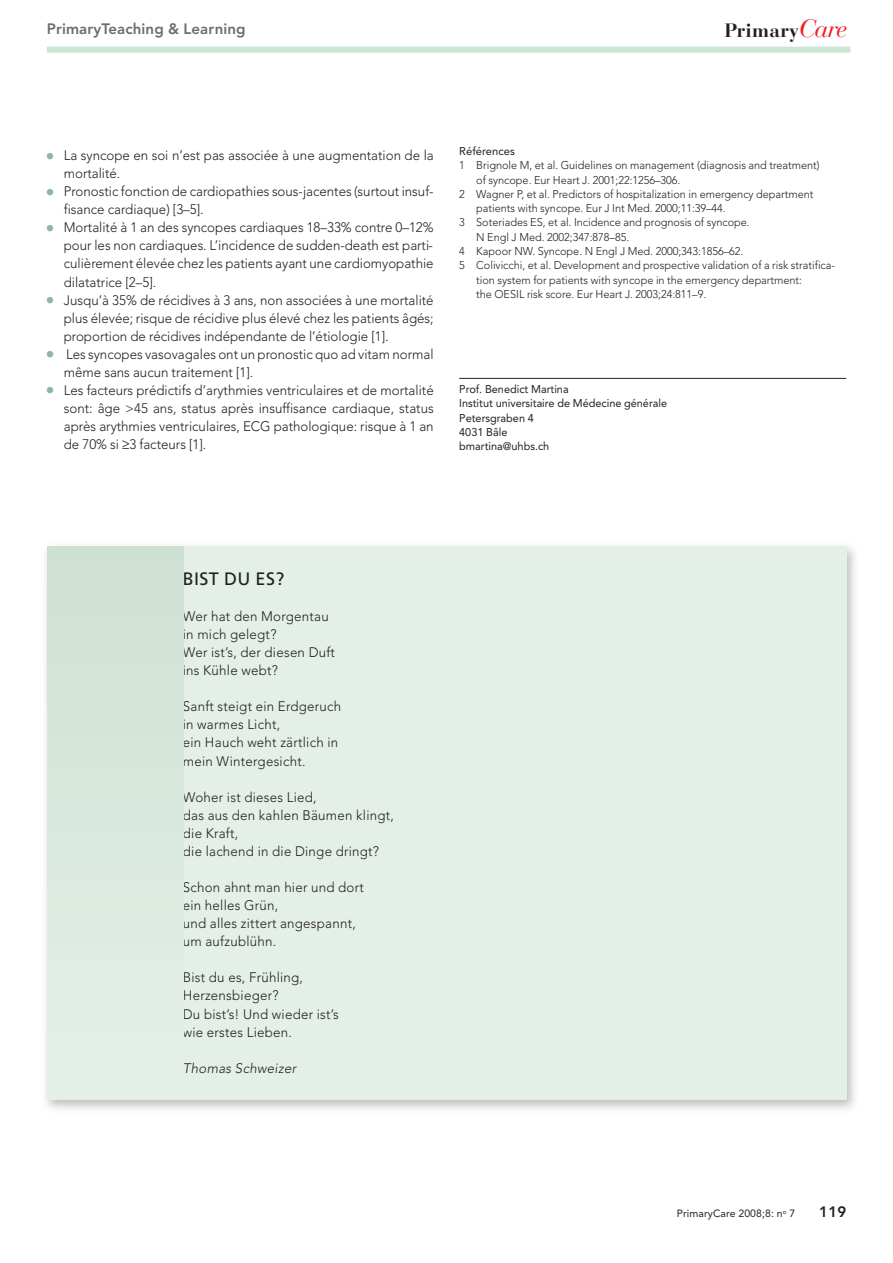
<style>
.page{position:relative;width:893px;height:1263px;background:#fff}
.page>*{position:absolute;margin:0;border:0;box-sizing:border-box;transform-origin:0 0}
.t1{font:700 19.2px "Bauer Bodoni";letter-spacing:.01em;color:#231f20}
.t2{font:18px "Frutiger";letter-spacing:.02em;color:#231f20}
.t3{font:800 15px "Avenir";letter-spacing:.01em;color:#6c6d70}
.t4{font:800 15px "Avenir";color:#231f20}
.t5{font:300 13.65px/18.1px "Avenir";color:#231f20}
.t6{font:300 13.65px/18.1px "Avenir";letter-spacing:.02em;color:#231f20}
.t7{font:300 11.25px "Avenir";color:#231f20}
.t8{font:11.25px/14.2px "Avenir";color:#231f20}
.t9{font:10.5px "Avenir";letter-spacing:.01em;color:#231f20}
.s1{font-weight:400;font-style:italic;font-size:25.2px;color:#ee1d23}
.s2{font-family:"European Pi One";font-weight:400;font-size:8.25px;color:#8eb89d}
</style>
<div class="page">
<hr style="left:459px;top:378px;width:387px;height:1px;background:#231f20">
<div style="left:47px;top:47px;width:803px;height:6px;background:#cbe6d3"></div>
<img style="left:46px;top:546px;width:809px;height:564px">
<div style="left:47px;top:546px;width:799px;height:554px;background:#e4efe8"></div>
<div style="left:47px;top:546px;width:136px;height:554px;background:#d9e8de"></div>
<p class="t3" style="left:47px;top:23px;width:200px">PrimaryTeaching &amp; Learning</p>
<h1 class="t1" style="left:725px;top:19px;width:124px">Primary<span class="s1">Care</span></h1>
<p class="t5" style="left:64px;top:147px;width:371px;text-indent:-17px"><span class="s2">-</span> La syncope en soi n’est pas associée à une augmentation de la mortalité.</p>
<p class="t5" style="left:64px;top:184px;width:371px;text-indent:-17px"><span class="s2">-</span> Pronostic fonction de cardiopathies sous-jacentes (surtout insuf&shy;fisance cardiaque) [3–5].</p>
<p class="t5" style="left:64px;top:220px;width:371px;text-align:justify;text-indent:-17px"><span class="s2">-</span> Mortalité à 1 an des syncopes cardiaques 18–33% contre 0–12% pour les non cardiaques. L’incidence de sudden-death est parti&shy;culièrement élevée chez les patients ayant une cardiomyopathie dilatatrice [2–5].</p>
<p class="t5" style="left:64px;top:292px;width:371px;text-align:justify;text-indent:-17px"><span class="s2">-</span> Jusqu’à 35% de récidives à 3 ans, non associées à une mortalité plus élevée; risque de récidive plus élevé chez les patients âgés; proportion de récidives indépendante de l’étiologie [1].</p>
<p class="t5" style="left:64px;top:346px;width:371px;text-indent:-17px"><span class="s2">-</span> Les syncopes vasovagales ont un pronostic quo ad vitam normal même sans aucun traitement [1].</p>
<p class="t5" style="left:64px;top:382px;width:371px;text-align:justify;text-indent:-17px"><span class="s2">-</span> Les facteurs prédictifs d’arythmies ventriculaires et de mortalité sont: âge &gt;45 ans, status après insuffisance cardiaque, status après arythmies ventriculaires, ECG pathologique: risque à 1 an de 70% si ≥3 facteurs [1].</p>
<p class="t8" style="left:459px;top:145px;width:57px">Références</p>
<p class="t7" style="left:459px;top:161px;width:362px">1 Brignole M, et al. Guidelines on management (diagnosis and treatment)</p>
<p class="t7" style="left:476px;top:175px;width:206px">of syncope. Eur Heart J. 2001;22:1256–306.</p>
<p class="t7" style="left:459px;top:189px;width:356px">2 Wagner P, et al. Predictors of hospitalization in emergency department</p>
<p class="t7" style="left:476px;top:204px;width:251px">patients with syncope. Eur J Int Med. 2000;11:39–44.</p>
<p class="t7" style="left:459px;top:218px;width:292px">3 Soteriades ES, et al. Incidence and prognosis of syncope.</p>
<p class="t7" style="left:476px;top:232px;width:154px">N Engl J Med. 2002;347:878–85.</p>
<p class="t7" style="left:459px;top:246px;width:286px">4 Kapoor NW. Syncope. N Engl J Med. 2000;343:1856–62.</p>
<p class="t7" style="left:459px;top:261px;width:377px">5 Colivicchi, et al. Development and prospective validation of a risk stratifica-</p>
<p class="t7" style="left:476px;top:275px;width:327px">tion system for patients with syncope in the emergency department:</p>
<p class="t7" style="left:476px;top:289px;width:231px">the OESIL risk score. Eur Heart J. 2003;24:811–9.</p>
<p class="t8" style="left:459px;top:383px;width:209px">Prof. Benedict Martina<br>Institut universitaire de Médecine générale<br>Petersgraben 4<br>4031 Bâle<br>bmartina@uhbs.ch</p>
<h2 class="t2" style="left:183px;top:571px;width:103px">BIST DU ES?</h2>
<p class="t6" style="left:183px;top:608px;width:154px">Wer hat den Morgentau in mich gelegt?<br>Wer ist’s, der diesen Duft ins Kühle webt?</p>
<p class="t6" style="left:183px;top:699px;width:160px">Sanft steigt ein Erdgeruch in warmes Licht,<br>ein Hauch weht zärtlich in mein Wintergesicht.</p>
<p class="t6" style="left:183px;top:789px;width:213px">Woher ist dieses Lied,<br>das aus den kahlen Bäumen klingt, die Kraft,<br>die lachend in die Dinge dringt?</p>
<p class="t6" style="left:183px;top:879px;width:183px">Schon ahnt man hier und dort ein helles Grün,<br>und alles zittert angespannt, um aufzublühn.</p>
<p class="t6" style="left:183px;top:970px;width:157px">Bist du es, Frühling,<br>Herzensbieger?<br>Du bist’s! Und wieder ist’s wie erstes Lieben.</p>
<p class="t5" style="left:183px;top:1060px;width:117px">Thomas Schweizer</p>
<p class="t9" style="left:677px;top:1209px;width:120px">PrimaryCare 2008;8: n<sup>o</sup> 7</p>
<p class="t4" style="left:819px;top:1206px;width:28px">119</p>
</div>
